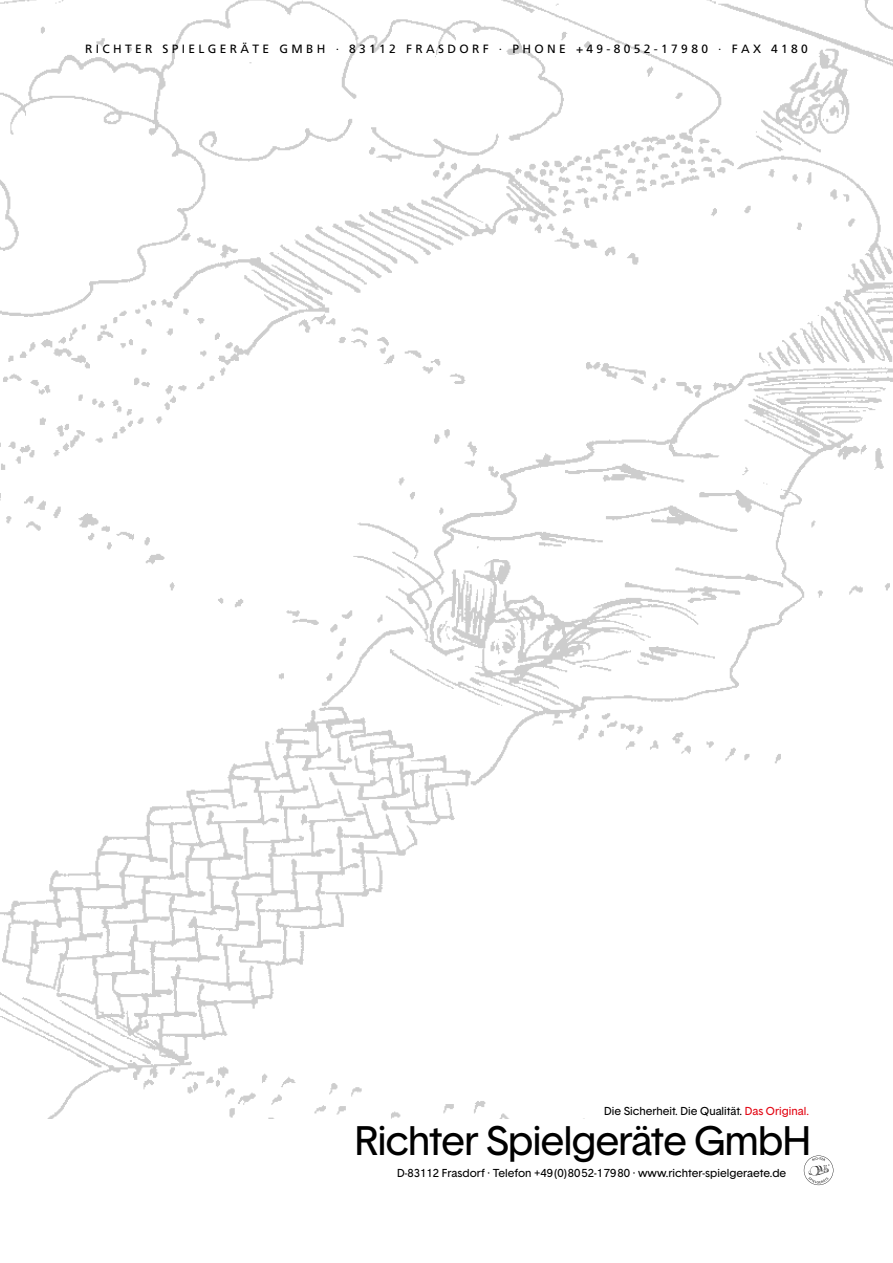
<style>
.page{position:relative;width:893px;height:1263px;background:#fff}
.page>*{position:absolute;margin:0;border:0;box-sizing:border-box;transform-origin:0 0}
.t1{font:40.05px "Basetica";letter-spacing:-.03em;color:#000}
.t2{font:12px "Frutiger LT Std";letter-spacing:.28em;color:#000}
.t3{font:11.25px "Basetica";color:#000}
.s1{color:#e30613}
</style>
<div class="page">
<img style="left:0;top:0;width:893px;height:1118px">
<svg style="left:804px;top:1155px;width:29px;height:30px"></svg>
<p class="t2" style="left:85px;top:42px;width:724px">RICHTER SPIELGERÄTE GMBH · 83112 FRASDORF · PHONE +49-8052-17980 · FAX 4180</p>
<p class="t3" style="left:604px;top:1104px;width:206px">Die Sicherheit. Die Qualität. <span class="s1">Das Original.</span></p>
<h1 class="t1" style="left:354px;top:1114px;width:458px">Richter Spielgeräte GmbH</h1>
<p class="t3" style="left:397px;top:1166px;width:391px">D-83112 Frasdorf · Telefon +49(0)8052-17980 · www.richter-spielgeraete.de</p>
</div>
